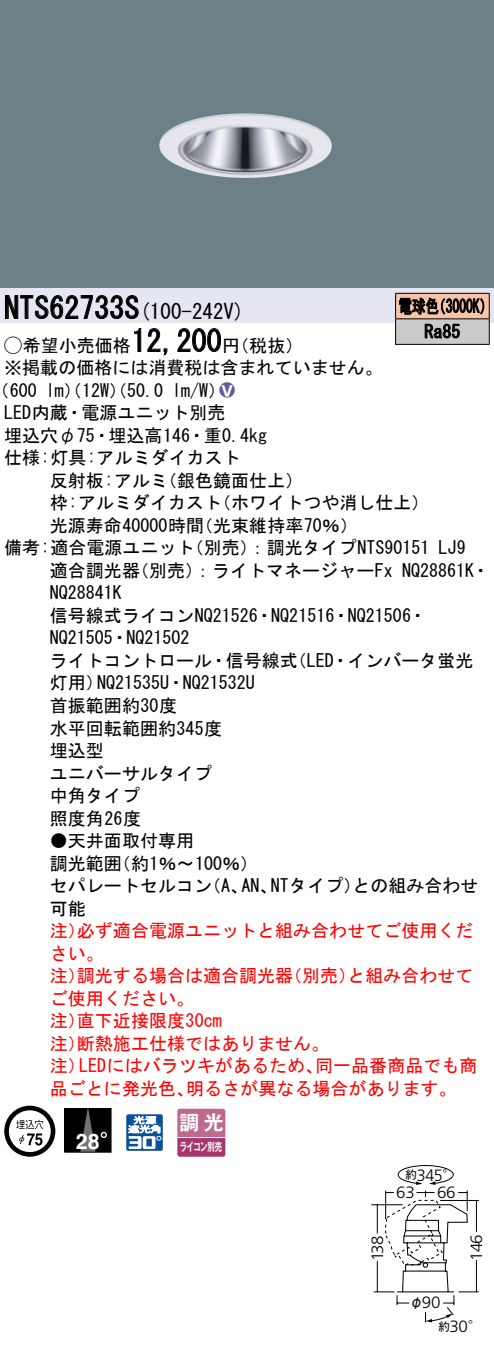
<style>
.page{position:relative;width:494px;height:1348px;background:#fff}
.page>*{position:absolute;margin:0;border:0;box-sizing:border-box;transform-origin:0 0}
.t1{font:30px "MS Gothic";color:#000}
.t2{font:700 21.6px "Helvetica";color:#fff}
.t3{font:21px "MS Gothic";color:#000}
.t4{font:19.8px "Gothic MB101 Pro De Bold 90 pv RKSJ H";color:#fff}
.t5{font:18px/22.5px "MS Gothic";color:#000}
.t6{font:18px/22.5px "MS Gothic";color:#f00}
.t7{font:18px/25.5px "MS Gothic";color:#000;scale:.75 1}
.t8{font:18px "Ford Classification 1";color:#635aa0}
.t9{font:300 16.5px "Frutiger LT Std";letter-spacing:-.02em;color:#000}
.t10{font:13.5px "Gothic MB101 Pro Regular 90 pv RKSJ H";color:#000}
.t11{font:11.4px "Gothic MB101 Pro De Bold 90 pv RKSJ H";letter-spacing:-.05em;color:#fff;scale:.65 1}
.t12{font:11.4px "Gothic MB101 Pro Regular 90 pv RKSJ H";color:#000}
.s1{font-size:30px}
.s2{font-family:"Ford Classification 1"}
.s3{color:#fff}
.s4{font-family:"Gothic MB101 Pro Regular 90 pv RKSJ H";font-weight:400;font-size:13.5px}
</style>
<div class="page">
<div style="left:0;top:0;width:493px;height:288px;background:#6c8087"></div>
<img style="left:159px;top:113px;width:172px;height:65px">
<div style="left:0;top:288px;width:493px;height:35px;background:#e6e5f2"></div>
<svg style="left:5px;top:295px;width:134px;height:24px"></svg>
<svg style="left:134px;top:328px;width:7px;height:24px"></svg>
<svg style="left:147px;top:328px;width:21px;height:27px"></svg>
<svg style="left:177px;top:328px;width:44px;height:24px"></svg>
<svg style="left:4px;top:1105px;width:51px;height:51px"></svg>
<svg style="left:64px;top:1108px;width:47px;height:44px;background:#131313"></svg>
<svg style="left:101px;top:1131px;width:6px;height:7px"></svg>
<svg style="left:126px;top:1114px;width:37px;height:36px"></svg>
<svg style="left:177px;top:1108px;width:48px;height:48px;background:#b55a84"></svg>
<hr style="left:177px;top:1137px;width:48px;height:1px;background:#fff">
<hr style="left:395px;top:293px;width:94px;height:1px;background:#000">
<hr style="left:395px;top:344px;width:94px;height:1px;background:#000">
<svg style="left:395px;top:294px;width:94px;height:50px;background:#a6968c"></svg>
<svg style="left:371px;top:1165px;width:108px;height:158px"></svg>
<h1 class="t1" style="left:4px;top:293px;width:122px">NTS62733</h1>
<p class="t3" style="left:124px;top:300px;width:121px">(<span class="s1">S</span> 100-242 (V</p>
<h1 class="t1" style="left:131px;top:326px;width:91px">12,200</h1>
<p class="t5" style="left:4px;top:334px;width:379px"><span class="s2">A</span>希望小売価格<br>※掲載の価格には消費税は含まれていません。</p>
<p class="t8" style="left:219px;top:381px;width:17px">2<span class="s3">8</span></p>
<p class="t5" style="left:222px;top:334px;width:82px">（円税抜(</p>
<p class="t5" style="left:172px;top:379px;width:55px">l m (W/</p>
<p class="t5" style="left:-8px;top:379px;width:47px">（600</p>
<p class="t5" style="left:4px;top:401px;width:223px">LED内蔵・電源ユニット別売</p>
<p class="t5" style="left:4px;top:424px;width:264px">埋込穴φ75・埋込高146・重0.4kg</p>
<p class="t5" style="left:4px;top:446px;width:238px">仕様:灯具:アルミダイカスト</p>
<p class="t5" style="left:159px;top:469px;width:146px">（銀色鏡面仕上(</p>
<p class="t5" style="left:46px;top:379px;width:119px">lm）（12 ）（W 50.0</p>
<p class="t5" style="left:50px;top:469px;width:120px">反射板:アルミ</p>
<p class="t7" style="left:424px;top:293px;width:49px;text-indent:-26px">電球色<br>Ra85</p>
<p class="t7" style="left:432px;top:293px;width:82px">（3000 (K</p>
<p class="t5" style="left:195px;top:491px;width:164px;text-indent:-145px">枠:アルミダイカスト<br>（光束維持率70％(</p>
<p class="t5" style="left:213px;top:491px;width:217px">（ホワイトつや消し仕上(</p>
<p class="t5" style="left:50px;top:514px;width:156px">光源寿命40000時間</p>
<p class="t5" style="left:185px;top:536px;width:245px">（別売：）調光タイプNTS90151</p>
<p class="t5" style="left:4px;top:536px;width:192px">備考:適合電源ユニット</p>
<p class="t5" style="left:438px;top:536px;width:28px">LJ9</p>
<p class="t5" style="left:131px;top:559px;width:263px">（別売：）ライトマネージャーFx</p>
<p class="t5" style="left:50px;top:559px;width:91px">適合調光器</p>
<p class="t5" style="left:50px;top:581px;width:73px">NQ28841K</p>
<p class="t5" style="left:50px;top:604px;width:378px">信号線式ライコンNQ21526・NQ21516・NQ21506・</p>
<p class="t5" style="left:50px;top:626px;width:141px">NQ21505・NQ21502</p>
<p class="t5" style="left:288px;top:649px;width:186px">（LED・インバータ蛍光</p>
<p class="t5" style="left:401px;top:559px;width:89px">NQ28861 ・K</p>
<p class="t5" style="left:50px;top:649px;width:249px;text-align:center">ライトコントロール・信号線式<br>NQ21535 ・U NQ21532U</p>
<p class="t5" style="left:50px;top:671px;width:174px">灯用）<br>首振範囲約30度<br>水平回転範囲約345度埋込型<br>ユニバーサルタイプ中角タイプ<br>照度角26度</p>
<p class="t5" style="left:113px;top:829px;width:147px;text-indent:-63px">●天井面取付専用<br>（約1％〜100％(</p>
<p class="t5" style="left:50px;top:851px;width:73px">調光範囲</p>
<p class="t5" style="left:270px;top:874px;width:92px">NTタイプ）</p>
<p class="t5" style="left:352px;top:874px;width:127px">との組み合わせ</p>
<p class="t5" style="left:50px;top:874px;width:163px">セパレートセルコン可能</p>
<p class="t6" style="left:77px;top:919px;width:397px">必ず適合電源ユニットと組み合わせてご使用くだ</p>
<p class="t5" style="left:203px;top:874px;width:46px">（、A</p>
<p class="t5" style="left:241px;top:874px;width:37px">AN、</p>
<p class="t6" style="left:50px;top:919px;width:55px">注）さい。</p>
<p class="t6" style="left:77px;top:964px;width:217px">調光する場合は適合調光器</p>
<p class="t6" style="left:284px;top:964px;width:73px">（別売）</p>
<p class="t6" style="left:347px;top:964px;width:127px">と組み合わせて</p>
<p class="t6" style="left:50px;top:964px;width:37px">注）</p>
<p class="t6" style="left:50px;top:986px;width:145px">ご使用ください。</p>
<p class="t6" style="left:77px;top:1009px;width:146px">直下近接限度30cm</p>
<p class="t6" style="left:77px;top:1009px;width:253px;text-indent:-27px">注）<br>断熱施工仕様ではありません。</p>
<p class="t6" style="left:50px;top:1031px;width:37px">注）</p>
<p class="t6" style="left:79px;top:1054px;width:245px">LEDにはバラツキがあるため、</p>
<p class="t6" style="left:315px;top:1054px;width:163px">同一品番商品でも商</p>
<p class="t6" style="left:50px;top:1054px;width:37px">注）</p>
<p class="t6" style="left:50px;top:1076px;width:145px">品ごとに発光色、</p>
<p class="t6" style="left:186px;top:1076px;width:272px">明るさが異なる場合があります。</p>
<p class="t2" style="left:76px;top:1124px;width:25px">28</p>
<p class="t4" style="left:179px;top:1106px;width:46px">調光</p>
<p class="t11" style="left:180px;top:1137px;width:66px">ライコン別売</p>
<p class="t9" style="left:416px;top:1165px;width:40px">345<span class="s4">°</span></p>
<p class="t12" style="left:405px;top:1165px;width:13px">約</p>
<p class="t9" style="left:396px;top:1182px;width:20px">63</p>
<p class="t9" style="left:436px;top:1182px;width:20px">66</p>
<p class="t9" style="left:367px;top:1261px;width:27px;rotate:-90deg">138</p>
<p class="t9" style="left:466px;top:1260px;width:28px;rotate:-90deg">146</p>
<p class="t9" style="left:421px;top:1292px;width:20px">90</p>
<p class="t10" style="left:409px;top:1290px;width:15px">φ</p>
<p class="t9" style="left:449px;top:1316px;width:34px">30<span class="s4">°</span></p>
<p class="t12" style="left:438px;top:1317px;width:13px">約</p>
</div>
